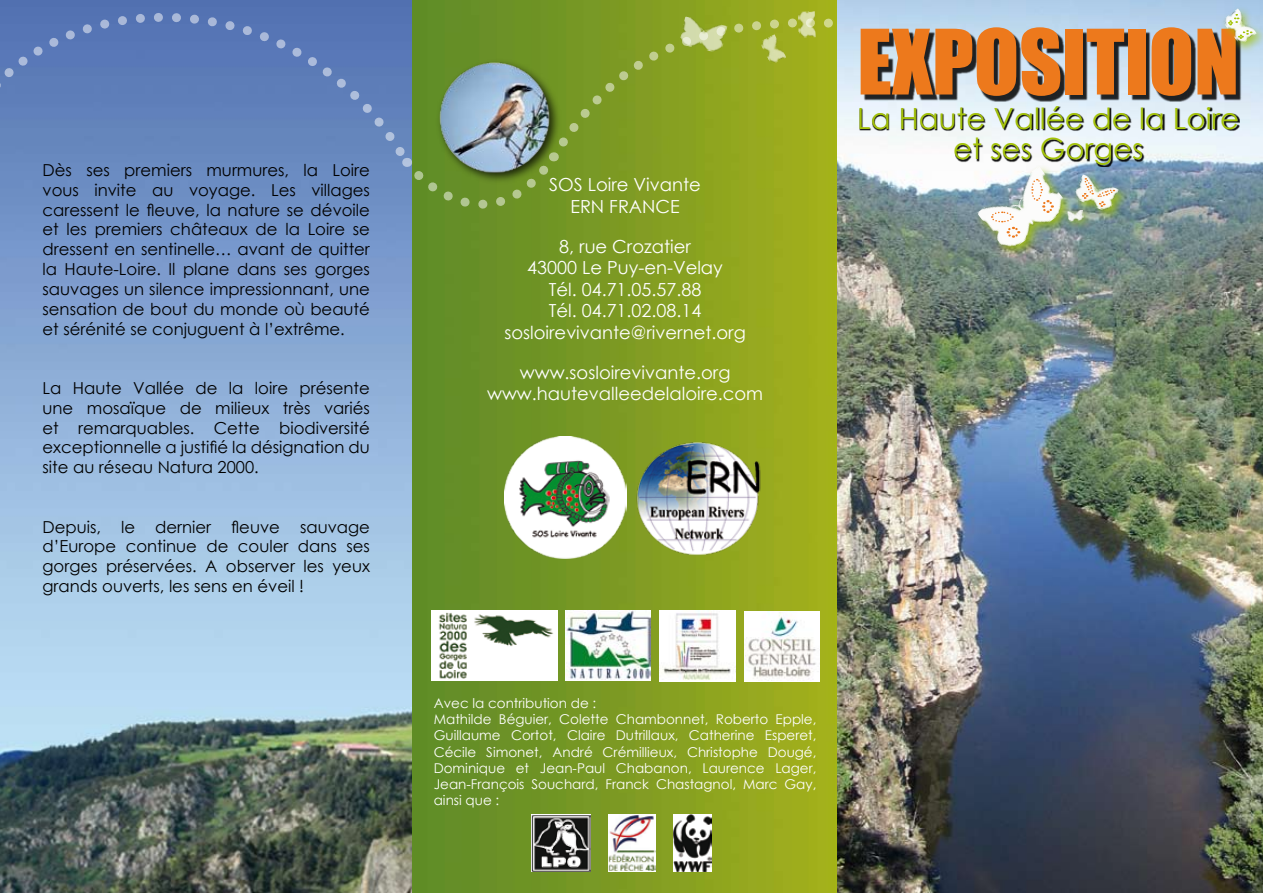
<style>
.page{position:relative;width:1263px;height:893px;background:#fff}
.page>*{position:absolute;margin:0;border:0;box-sizing:border-box;transform-origin:0 0}
.t1{font:83.25px "Impact";color:#ed791c}
.t2{font:29.25px/30px "Century Gothic";color:#a4c308;text-align:center}
.t3{font:18px/21.6px "Century Gothic";color:#fff;text-align:center}
.t4{font:16.5px/19.8px "Century Gothic";color:#000;text-align:justify}
.t5{font:13.5px/16.2px "Century Gothic";color:#fff}
</style>
<div class="page">
<img style="left:0;top:0;width:412px;height:893px">
<img style="left:412px;top:0;width:851px;height:893px">
<img style="left:627px;top:435px;width:140px;height:125px">
<img style="left:659px;top:611px;width:76px;height:70px">
<img style="left:745px;top:611px;width:74px;height:70px">
<img style="left:566px;top:611px;width:84px;height:70px">
<img style="left:432px;top:611px;width:125px;height:70px">
<img style="left:505px;top:436px;width:122px;height:122px">
<img style="left:798px;top:11px;width:18px;height:4px">
<img style="left:608px;top:815px;width:47px;height:56px">
<img style="left:531px;top:815px;width:60px;height:57px">
<img style="left:674px;top:815px;width:38px;height:57px">
<svg style="left:0;top:11px;width:414px;height:217px;background:#6383bc"></svg>
<svg style="left:0;top:232px;width:34px;height:359px;background:#92b2da"></svg>
<svg style="left:406px;top:15px;width:439px;height:210px;background:#85a03a"></svg>
<div style="left:1071px;top:170px;width:60px;height:53px;background:#a4c300;opacity:.8"></div>
<img style="left:1075px;top:174px;width:44px;height:39px">
<div style="left:860px;top:107px;width:380px;height:60px;background:#000;opacity:.94"></div>
<div style="left:973px;top:163px;width:102px;height:96px;background:#a4c300;opacity:.8"></div>
<img style="left:977px;top:166px;width:93px;height:88px">
<svg style="left:1030px;top:178px;width:24px;height:36px"></svg>
<svg style="left:1081px;top:177px;width:34px;height:31px"></svg>
<svg style="left:990px;top:211px;width:31px;height:28px"></svg>
<div style="left:863px;top:30px;width:379px;height:72px;background:#000;opacity:.86"></div>
<div style="left:1061px;top:204px;width:34px;height:28px;background:#a4c300;opacity:.8"></div>
<img style="left:1067px;top:210px;width:17px;height:12px">
<div style="left:1220px;top:5px;width:43px;height:51px;background:#a4c300;opacity:.75"></div>
<img style="left:1222px;top:8px;width:35px;height:38px">
<svg style="left:1227px;top:13px;width:25px;height:27px"></svg>
<p class="t4" style="left:43px;top:160px;width:329px">Dès ses premiers murmures, la Loire vous invite au voyage. Les villages caressent le fleuve, la nature se dévoile et les premiers châteaux de la Loire se dressent en sentinelle… avant de quitter la Haute‑Loire. Il plane dans ses gorges sauvages un silence impressionnant, une sensation de bout du monde où beauté et sérénité se conjuguent à l’extrême.</p>
<p class="t4" style="left:43px;top:378px;width:329px">La Haute Vallée de la loire présente une mosaïque de milieux très variés et remarquables. Cette biodiversité exceptionnelle a justifié la désignation du site au réseau Natura 2000.</p>
<p class="t4" style="left:43px;top:516px;width:329px">Depuis, le dernier fleuve sauvage d’Europe continue de couler dans ses gorges préservées. A observer les yeux grands ouverts, les sens en éveil !</p>
<p class="t3" style="left:549px;top:174px;width:153px">SOS Loire Vivante<br>ERN FRANCE</p>
<p class="t3" style="left:504px;top:235px;width:243px">8, rue Crozatier<br>43000 Le Puy-en-Velay<br>Tél. 04.71.05.57.88<br>Tél. 04.71.02.08.14 sosloirevivante@rivernet.org</p>
<p class="t3" style="left:487px;top:361px;width:278px">www.sosloirevivante.org www.hautevalleedelaloire.com</p>
<h1 class="t1" style="left:857px;top:-3px;width:383px">EXPOSITION</h1>
<h2 class="t2" style="left:857px;top:103px;width:384px">La Haute Vallée de la Loire et ses Gorges</h2>
<p class="t5" style="left:434px;top:695px;width:384px">Avec la contribution de :<br>Mathilde Béguier, Colette Chambonnet, Roberto Epple, Guillaume Cortot, Claire Dutrillaux, Catherine Esperet, Cécile Simonet, André Crémillieux, Christophe Dougé, Dominique et Jean-Paul Chabanon, Laurence Lager, Jean-François Souchard, Franck Chastagnol, Marc Gay, ainsi que :</p>
</div>
